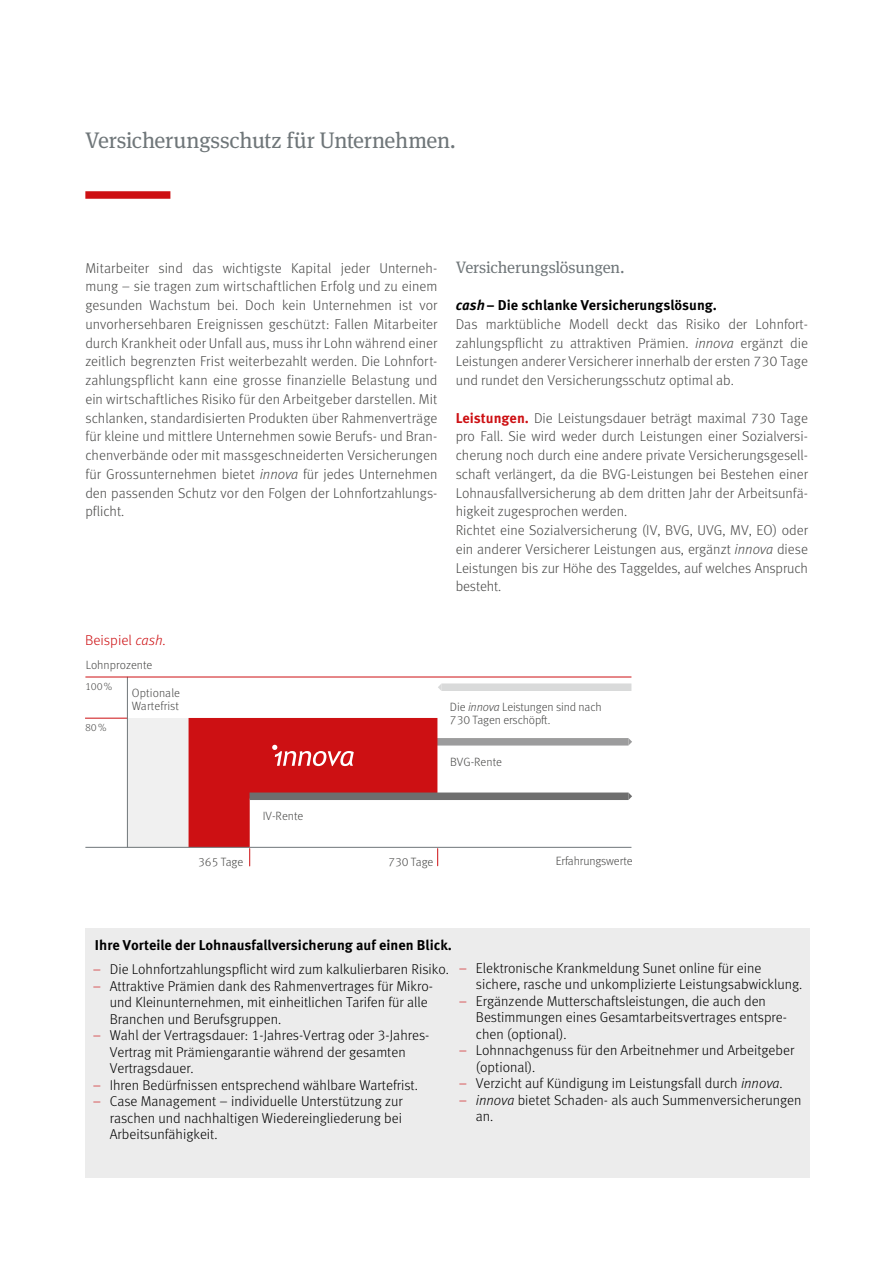
<style>
.page{position:relative;width:893px;height:1263px;background:#fff}
.page>*{position:absolute;margin:0;border:0;box-sizing:border-box;transform-origin:0 0}
.t1{font:22.5px "Meta Serif";letter-spacing:-.01em;color:#6f7679}
.t2{font:16.5px "Meta Serif";letter-spacing:-.01em;color:#6f7679}
.t3{font:300 14.25px/18.8px "Meta Pro";color:#484847}
.t4{font:300 14.25px/16.5px "Meta Pro";color:#000}
.t5{font:700 14.25px "Meta Pro";color:#000}
.t6{font:300 14.25px "Meta Pro";color:#cd1013}
.t7{font:300 12px/13.5px "Meta Pro";letter-spacing:-.01em;color:#484847}
.t8{font:300 12px/13.5px "Meta Pro";letter-spacing:.01em;color:#484847}
.t9{font:300 10.5px "Meta Pro";color:#484847}
.s1{font-style:italic}
.s2{font-weight:700;font-style:italic;color:#000}
.s3{font-weight:700;color:#000}
.s4{font-weight:700;color:#cd1013}
.s5{color:#cd1013}
</style>
<div class="page">
<div style="left:85px;top:929px;width:724px;height:249px;background:#ececec"></div>
<div style="left:85px;top:191px;width:85px;height:8px;background:#cd1013"></div>
<div style="left:128px;top:718px;width:61px;height:129px;background:#f0f0f0"></div>
<hr style="left:85px;top:718px;width:43px;height:1px;background:#cd1013">
<div style="left:437px;top:738px;width:191px;height:7px;background:#9c9c9d"></div>
<svg style="left:628px;top:738px;width:4px;height:7px"></svg>
<div style="left:441px;top:683px;width:190px;height:8px;background:#d9dada"></div>
<svg style="left:438px;top:684px;width:3px;height:6px"></svg>
<hr style="left:85px;top:847px;width:546px;height:1px;background:#6f7679">
<svg style="left:628px;top:792px;width:4px;height:8px"></svg>
<div style="left:250px;top:792px;width:378px;height:8px;background:#6e6e6e"></div>
<hr style="left:127px;top:677px;width:1px;height:170px;background:#6f7679">
<hr style="left:85px;top:677px;width:546px;height:1px;background:#cd1013">
<svg style="left:189px;top:718px;width:249px;height:148px"></svg>
<h1 class="t1" style="left:85px;top:127px;width:372px">Versicherungsschutz für Unternehmen.</h1>
<p class="t3" style="left:85px;top:258px;width:354px;text-align:justify">Mitarbeiter sind das wichtigste Kapital jeder Unterneh&shy;mung – sie tragen zum wirtschaftlichen Erfolg und zu einem gesunden Wachstum bei. Doch kein Unternehmen ist vor unvorhersehbaren Ereignissen geschützt: Fallen Mitarbeiter durch Krankheit oder Unfall aus, muss ihr Lohn während einer zeitlich begrenzten Frist weiterbezahlt werden. Die Lohnfort&shy;zahlungspflicht kann eine grosse finanzielle Belastung und ein wirtschaftliches Risiko für den Arbeitgeber darstellen. Mit schlanken, standardisierten Produkten über Rahmenverträge für kleine und mittlere Unternehmen sowie Berufs- und Bran&shy;chenverbände oder mit massgeschneiderten Versicherungen für Grossunternehmen bietet <span class="s1">innova</span> für jedes Unternehmen den passenden Schutz vor den Folgen der Lohnfortzahlungs&shy;pflicht.</p>
<p class="t2" style="left:456px;top:257px;width:170px">Versicherungslösungen.</p>
<p class="t3" style="left:456px;top:295px;width:354px"><span class="s2">cash</span><span class="s3">– Die schlanke Versicherungslösung.<br></span>Das marktübliche Modell deckt das Risiko der Lohnfort&shy;zahlungspflicht zu attraktiven Prämien. <span class="s1">innova</span> ergänzt die Leistungen anderer Versicherer innerhalb der ersten 730 Tage und rundet den Versicherungsschutz optimal ab.</p>
<p class="t3" style="left:456px;top:408px;width:354px"><span class="s4">Leistungen.</span> Die Leistungsdauer beträgt maximal 730 Tage pro Fall. Sie wird weder durch Leistungen einer Sozialversi&shy;cherung noch durch eine andere private Versicherungsgesell&shy;schaft verlängert, da die BVG-Leistungen bei Bestehen einer Lohnausfallversicherung ab dem dritten Jahr der Arbeitsunfä&shy;higkeit zugesprochen werden.<br>Richtet eine Sozialversicherung (IV, BVG, UVG, MV, EO) oder ein anderer Versicherer Leistungen aus, ergänzt <span class="s1">innova</span> diese Leistungen bis zur Höhe des Taggeldes, auf welches Anspruch besteht.</p>
<p class="t6" style="left:85px;top:630px;width:83px">Beispiel <span class="s1">cash.</span></p>
<p class="t7" style="left:86px;top:657px;width:68px">Lohnprozente</p>
<p class="t9" style="left:85px;top:679px;width:29px">100%</p>
<p class="t9" style="left:85px;top:720px;width:23px">80%</p>
<p class="t8" style="left:132px;top:685px;width:50px">Optionale<br>Wartefrist</p>
<p class="t7" style="left:450px;top:699px;width:153px">Die <span class="s1">innova</span> Leistungen sind nach<br>730 Tagen erschöpft.</p>
<p class="t7" style="left:263px;top:809px;width:42px">IV-Rente</p>
<p class="t7" style="left:450px;top:754px;width:53px">BVG-Rente</p>
<p class="t7" style="left:198px;top:854px;width:46px">365 Tage</p>
<p class="t7" style="left:388px;top:854px;width:46px">730 Tage</p>
<p class="t7" style="left:556px;top:853px;width:78px">Erfahrungswerte</p>
<p class="t5" style="left:95px;top:934px;width:358px">Ihre Vorteile der Lohnausfallversicherung auf einen Blick.</p>
<p class="t4" style="left:93px;top:960px;width:358px"><span class="s5">–</span> Die Lohnfortzahlungspflicht wird zum kalkulierbaren Risiko.</p>
<p class="t4" style="left:110px;top:977px;width:325px;text-indent:-17px"><span class="s5">–</span> Attraktive Prämien dank des Rahmenvertrages für Mikro&shy;und Kleinunternehmen, mit einheitlichen Tarifen für alle<br>Branchen und Berufsgruppen.</p>
<p class="t4" style="left:110px;top:1026px;width:321px;text-indent:-17px"><span class="s5">–</span> Wahl der Vertragsdauer: 1-Jahres-Vertrag oder 3-Jahres-<br>Vertrag mit Prämiengarantie während der gesamten<br>Vertragsdauer.</p>
<p class="t4" style="left:93px;top:1076px;width:327px"><span class="s5">–</span> Ihren Bedürfnissen entsprechend wählbare Wartefrist.</p>
<p class="t4" style="left:110px;top:1092px;width:295px;text-align:justify;text-indent:-17px"><span class="s5">–</span> Case Management – individuelle Unterstützung zur raschen und nachhaltigen Wiedereingliederung bei Arbeitsunfähigkeit.</p>
<p class="t4" style="left:476px;top:959px;width:328px;text-indent:-17px"><span class="s5">–</span> Elektronische Krankmeldung Sunet online für eine sichere, rasche und unkomplizierte Leistungsabwicklung.</p>
<p class="t4" style="left:476px;top:992px;width:313px;text-indent:-17px"><span class="s5">–</span> Ergänzende Mutterschaftsleistungen, die auch den<br>Bestimmungen eines Gesamtarbeitsvertrages entspre&shy;chen (optional).</p>
<p class="t4" style="left:476px;top:1041px;width:320px;text-indent:-17px"><span class="s5">–</span> Lohnnachgenuss für den Arbeitnehmer und Arbeitgeber (optional).</p>
<p class="t4" style="left:459px;top:1074px;width:325px"><span class="s5">–</span> Verzicht auf Kündigung im Leistungsfall durch <span class="s1">innova</span>.</p>
<p class="t4" style="left:476px;top:1091px;width:327px;text-indent:-17px"><span class="s5">–</span> <span class="s1">innova</span> bietet Schaden- als auch Summenversicherungen an.</p>
</div>
